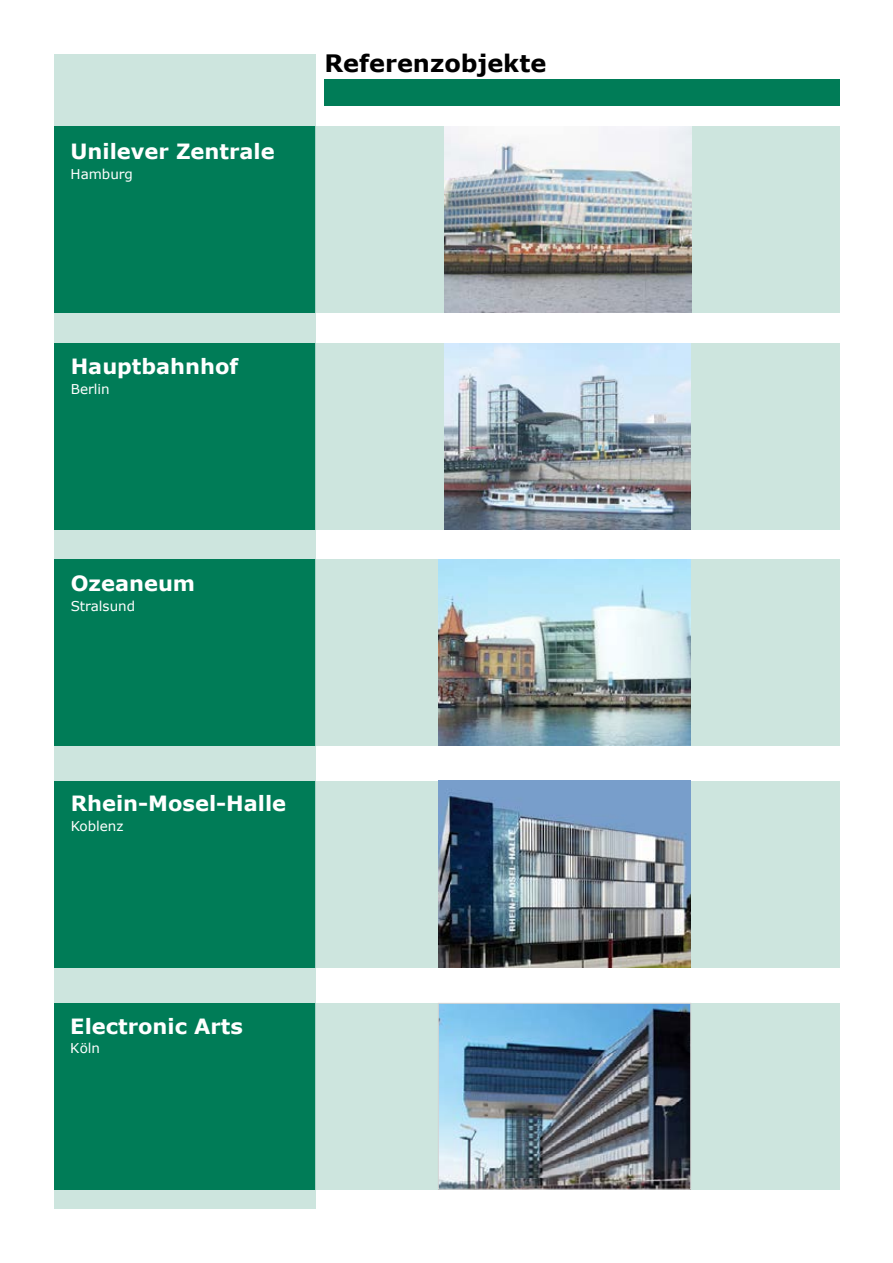
<style>
.page{position:relative;width:893px;height:1263px;background:#fff}
.page>*{position:absolute;margin:0;border:0;box-sizing:border-box;transform-origin:0 0}
.t1{font:700 24px "Verdana";color:#000}
.t2{font:700 21px "Verdana";color:#fff}
.t3{font:13.5px "Verdana";color:#fff}
</style>
<div class="page">
<div style="left:315px;top:1003px;width:524px;height:186px;background:#cde5de"></div>
<div style="left:315px;top:781px;width:524px;height:186px;background:#cde5de"></div>
<div style="left:315px;top:560px;width:524px;height:186px;background:#cde5de"></div>
<div style="left:315px;top:343px;width:525px;height:186px;background:#cde5de"></div>
<div style="left:315px;top:126px;width:524px;height:187px;background:#cde5de"></div>
<div style="left:324px;top:79px;width:515px;height:26px;background:#007c57"></div>
<div style="left:54px;top:54px;width:261px;height:1155px;background:#cde5de"></div>
<div style="left:54px;top:126px;width:261px;height:187px;background:#007c57"></div>
<div style="left:54px;top:343px;width:261px;height:186px;background:#007c57"></div>
<img style="left:444px;top:126px;width:248px;height:187px">
<img style="left:444px;top:343px;width:247px;height:186px">
<img style="left:438px;top:560px;width:253px;height:186px">
<img style="left:438px;top:781px;width:253px;height:186px">
<img style="left:440px;top:1005px;width:249px;height:182px">
<div style="left:438px;top:1003px;width:253px;height:186px;border:1px solid #d3d4d4"></div>
<div style="left:54px;top:560px;width:261px;height:186px;background:#007c57"></div>
<div style="left:54px;top:781px;width:261px;height:186px;background:#007c57"></div>
<div style="left:54px;top:1003px;width:261px;height:186px;background:#007c57"></div>
<p class="t2" style="left:71px;top:138px;width:206px">Unilever Zentrale</p>
<p class="t3" style="left:71px;top:165px;width:64px">Hamburg</p>
<p class="t1" style="left:324px;top:48px;width:223px">Referenzobjekte</p>
<p class="t2" style="left:71px;top:353px;width:169px">Hauptbahnhof</p>
<p class="t3" style="left:71px;top:380px;width:41px">Berlin</p>
<p class="t2" style="left:71px;top:570px;width:126px">Ozeaneum</p>
<p class="t3" style="left:71px;top:597px;width:66px">Stralsund</p>
<p class="t2" style="left:71px;top:790px;width:217px">Rhein-Mosel-Halle</p>
<p class="t3" style="left:71px;top:817px;width:54px">Koblenz</p>
<p class="t2" style="left:70px;top:1012px;width:174px">Electronic Arts</p>
<p class="t3" style="left:70px;top:1039px;width:31px">Köln</p>
</div>
